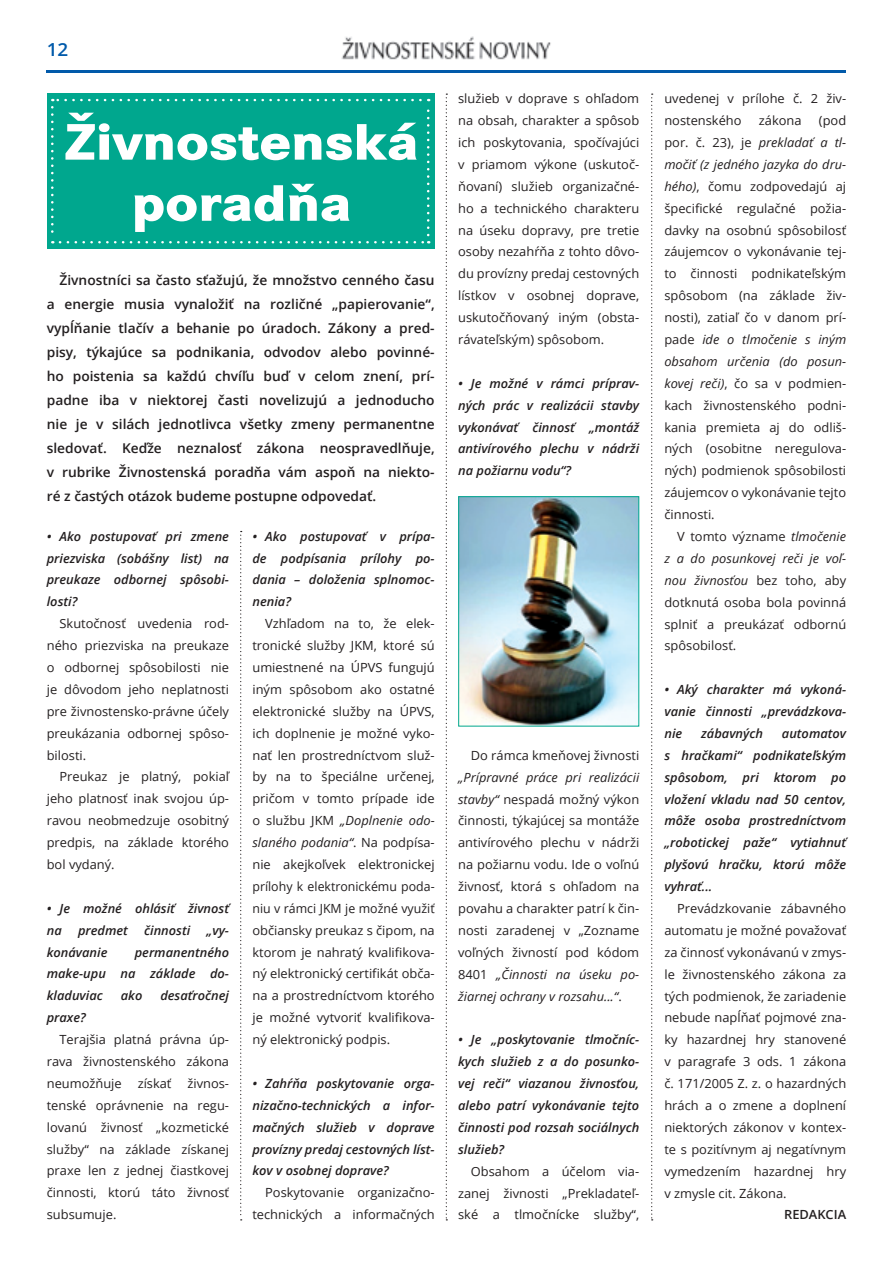
<style>
.page{position:relative;width:893px;height:1263px;background:#fff}
.page>*{position:absolute;margin:0;border:0;box-sizing:border-box;transform-origin:0 0}
.t1{font:600 18px "Open Sans";color:#015aaa;scale:1.05 1}
.t2{font:600 13.5px/24px "Open Sans";color:#231f20;text-align:justify}
.t3{font:12.6px/21.9px "Open Sans";color:#231f20;text-align:justify}
.t4{font:italic 600 12.6px/21.9px "Open Sans";color:#231f20;text-align:justify}
.t5{font:600 12.6px "Open Sans";color:#231f20}
.s1{font-style:italic}
</style>
<div class="page">
<hr style="left:47px;top:70px;width:799px;height:3px;background:#015aaa">
<img style="left:341px;top:36px;width:210px;height:24px">
<div style="left:47px;top:94px;width:388px;height:155px;background:#00a78e"></div>
<svg style="left:51px;top:107px;width:3px;height:136px"></svg>
<svg style="left:60px;top:241px;width:369px;height:2px"></svg>
<svg style="left:427px;top:99px;width:2px;height:136px"></svg>
<svg style="left:52px;top:99px;width:369px;height:2px"></svg>
<svg style="left:240px;top:531px;width:2px;height:689px"></svg>
<svg style="left:651px;top:94px;width:2px;height:1126px"></svg>
<svg style="left:446px;top:94px;width:1px;height:1126px"></svg>
<svg style="left:65px;top:113px;width:352px;height:47px"></svg>
<svg style="left:134px;top:184px;width:216px;height:48px"></svg>
<img style="left:460px;top:498px;width:177px;height:226px">
<div style="left:458px;top:496px;width:181px;height:230px;border:1px solid #00a78e"></div>
<h1 class="t1" style="left:47px;top:37px;width:22px">12</h1>
<p class="t2" style="left:47px;top:268px;width:389px;text-indent:13px">Živnostníci sa často sťažujú, že množstvo cenného času a energie musia vynaložiť na rozličné „papierovanie“, vypĺňanie tlačív a behanie po úradoch. Zákony a pred&shy;pisy, týkajúce sa podnikania, odvodov alebo povinné&shy;ho poistenia sa každú chvíľu buď v celom znení, prí&shy;padne iba v niektorej časti novelizujú a jednoducho nie je v silách jednotlivca všetky zmeny permanentne sledovať. Keďže neznalosť zákona neospravedlňuje, v rubrike Živnostenská poradňa vám aspoň na niekto&shy;ré z častých otázok budeme postupne odpovedať.</p>
<p class="t4" style="left:47px;top:525px;width:184px">• Ako postupovať pri zmene priezviska (sobášny list) na preukaze odbornej spôsobi&shy;losti?</p>
<p class="t3" style="left:47px;top:612px;width:184px;text-indent:13px">Skutočnosť uvedenia rod&shy;ného priezviska na preukaze o odbornej spôsobilosti nie je dôvodom jeho neplatnosti pre živnostensko-právne účely preukázania odbornej spôso&shy;bilosti.</p>
<p class="t3" style="left:47px;top:766px;width:184px;text-indent:13px">Preukaz je platný, pokiaľ jeho platnosť inak svojou úp&shy;ravou neobmedzuje osobitný predpis, na základe ktorého bol vydaný.</p>
<p class="t4" style="left:47px;top:897px;width:184px">• Je možné ohlásiť živnosť na</p>
<p class="t4" style="left:78px;top:919px;width:51px">predmet</p>
<p class="t4" style="left:144px;top:919px;width:48px">činnosti</p>
<p class="t4" style="left:207px;top:919px;width:24px">„vy-</p>
<p class="t4" style="left:47px;top:941px;width:62px">konávanie</p>
<p class="t4" style="left:47px;top:941px;width:184px;text-indent:88px">permanentného make-upu na základe do&shy;kladuviac</p>
<p class="t4" style="left:121px;top:984px;width:23px">ako</p>
<p class="t4" style="left:160px;top:984px;width:70px">desaťročnej</p>
<p class="t4" style="left:47px;top:1006px;width:41px">praxe?</p>
<p class="t3" style="left:47px;top:1028px;width:184px;text-indent:13px">Terajšia platná právna úp&shy;rava živnostenského zákona neumožňuje</p>
<p class="t3" style="left:47px;top:1072px;width:184px;text-indent:141px">živnos&shy;tenské oprávnenie na regu&shy;lovanú živnosť „kozmetické služby“ na základe získanej praxe len z jednej čiastkovej činnosti, ktorú táto živnosť subsumuje.</p>
<p class="t3" style="left:138px;top:1072px;width:35px">získať</p>
<p class="t4" style="left:252px;top:525px;width:184px">• Ako postupovať v prípa&shy;de podpísania prílohy po&shy;dania – doloženia splnomoc&shy;nenia?</p>
<p class="t3" style="left:252px;top:612px;width:184px;text-indent:13px">Vzhľadom na to, že elek&shy;tronické služby JKM, ktoré sú umiestnené na ÚPVS fungujú iným spôsobom ako ostatné elektronické služby na ÚPVS, ich doplnenie je možné vyko&shy;nať len prostredníctvom služ&shy;by na to špeciálne určenej, pričom v tomto prípade ide o službu JKM <span class="s1">„Doplnenie odo&shy;slaného podania“</span>. Na podpísa&shy;nie akejkoľvek elektronickej prílohy k elektronickému poda&shy;niu v rámci JKM je možné využiť občiansky preukaz s čipom, na ktorom je nahratý kvalifikova&shy;ný elektronický certifikát obča&shy;na a prostredníctvom ktorého je možné vytvoriť kvalifikova&shy;ný elektronický podpis.</p>
<p class="t4" style="left:252px;top:1072px;width:184px">• Zahŕňa poskytovanie orga&shy;nizačno-technických a infor&shy;mačných služieb v doprave provízny predaj cestovných líst&shy;kov v osobnej doprave?</p>
<p class="t3" style="left:252px;top:1181px;width:184px;text-align:right">Poskytovanie organizačno&shy;technických a informačných</p>
<p class="t3" style="left:458px;top:87px;width:183px">služieb v doprave s ohľadom na obsah, charakter a spôsob ich poskytovania, spočívajúci v priamom výkone (uskutoč&shy;ňovaní) služieb organizačné&shy;ho a technického charakteru na úseku dopravy, pre tretie osoby nezahŕňa z tohto dôvo&shy;du provízny predaj cestovných lístkov v osobnej doprave, uskutočňovaný iným (obsta&shy;rávateľským) spôsobom.</p>
<p class="t4" style="left:458px;top:372px;width:183px">• Je možné v rámci príprav&shy;ných prác v realizácii stavby vykonávať činnosť „montáž antivírového plechu v nádrži na požiarnu vodu“?</p>
<p class="t3" style="left:471px;top:744px;width:170px">Do rámca kmeňovej živnosti</p>
<p class="t3" style="left:458px;top:766px;width:183px"><span class="s1">„Prípravné práce pri realizácii stavby“</span> nespadá možný výkon činnosti, týkajúcej sa montáže antivírového plechu v nádrži na požiarnu vodu. Ide o voľnú živnosť, ktorá s ohľadom na povahu a charakter patrí k čin&shy;nosti zaradenej v „Zozname voľných živností pod kódom 8401 <span class="s1">„Činnosti na úseku po&shy;žiarnej ochrany v rozsahu...“</span>.</p>
<p class="t4" style="left:458px;top:1028px;width:183px">• Je „poskytovanie tlmočníc&shy;kych služieb z a do posunko&shy;vej reči“ viazanou živnosťou, alebo patrí vykonávanie tejto činnosti pod rozsah sociálnych služieb?</p>
<p class="t3" style="left:458px;top:1160px;width:183px;text-indent:13px">Obsahom a účelom via&shy;zanej živnosti „Prekladateľ&shy;ské a tlmočnícke služby“,</p>
<p class="t3" style="left:664px;top:87px;width:183px">uvedenej v prílohe č. 2 živ&shy;nostenského</p>
<p class="t3" style="left:759px;top:109px;width:44px">zákona</p>
<p class="t3" style="left:664px;top:109px;width:183px;text-indent:154px">(pod por. č. 23), je <span class="s1">prekladať a tl&shy;močiť (z jedného jazyka do dru&shy;hého)</span>, čomu zodpovedajú aj špecifické regulačné požia&shy;davky na osobnú spôsobilosť záujemcov o vykonávanie tej&shy;to činnosti podnikateľským spôsobom (na základe živ&shy;nosti), zatiaľ čo v danom prí&shy;pade <span class="s1">ide o tlmočenie s iným obsahom určenia (do posun&shy;kovej reči)</span>, čo sa v podmien&shy;kach živnostenského podni&shy;kania premieta aj do odliš&shy;ných (osobitne neregulova&shy;ných) podmienok spôsobilosti záujemcov o vykonávanie tejto činnosti.</p>
<p class="t3" style="left:664px;top:525px;width:183px;text-indent:13px">V tomto význame <span class="s1">tlmočenie z a do posunkovej reči je voľ&shy;nou živnosťou</span> bez toho, aby dotknutá osoba bola povinná splniť a preukázať odbornú spôsobilosť.</p>
<p class="t4" style="left:664px;top:678px;width:183px">• Aký charakter má vykoná&shy;vanie činnosti „prevádzkova&shy;nie</p>
<p class="t4" style="left:701px;top:722px;width:63px">zábavných</p>
<p class="t4" style="left:664px;top:722px;width:183px;text-indent:117px">automatov s hračkami“ podnikateľským spôsobom, pri ktorom po vložení vkladu nad 50 centov, môže osoba prostredníctvom „robotickej paže“ vytiahnuť plyšovú hračku, ktorú môže vyhrať...</p>
<p class="t3" style="left:664px;top:897px;width:183px;text-indent:13px">Prevádzkovanie zábavného automatu je možné považovať za činnosť vykonávanú v zmys&shy;le živnostenského zákona za tých podmienok, že zariadenie nebude napĺňať pojmové zna&shy;ky hazardnej hry stanovené v paragrafe 3 ods. 1 zákona č. 171/2005 Z. z. o hazardných hrách a o zmene a doplnení niektorých zákonov v kontex&shy;te s pozitívnym aj negatívnym vymedzením hazardnej hry v zmysle cit. Zákona.</p>
<p class="t5" style="left:784px;top:1206px;width:57px">Re dakcia</p>
</div>
